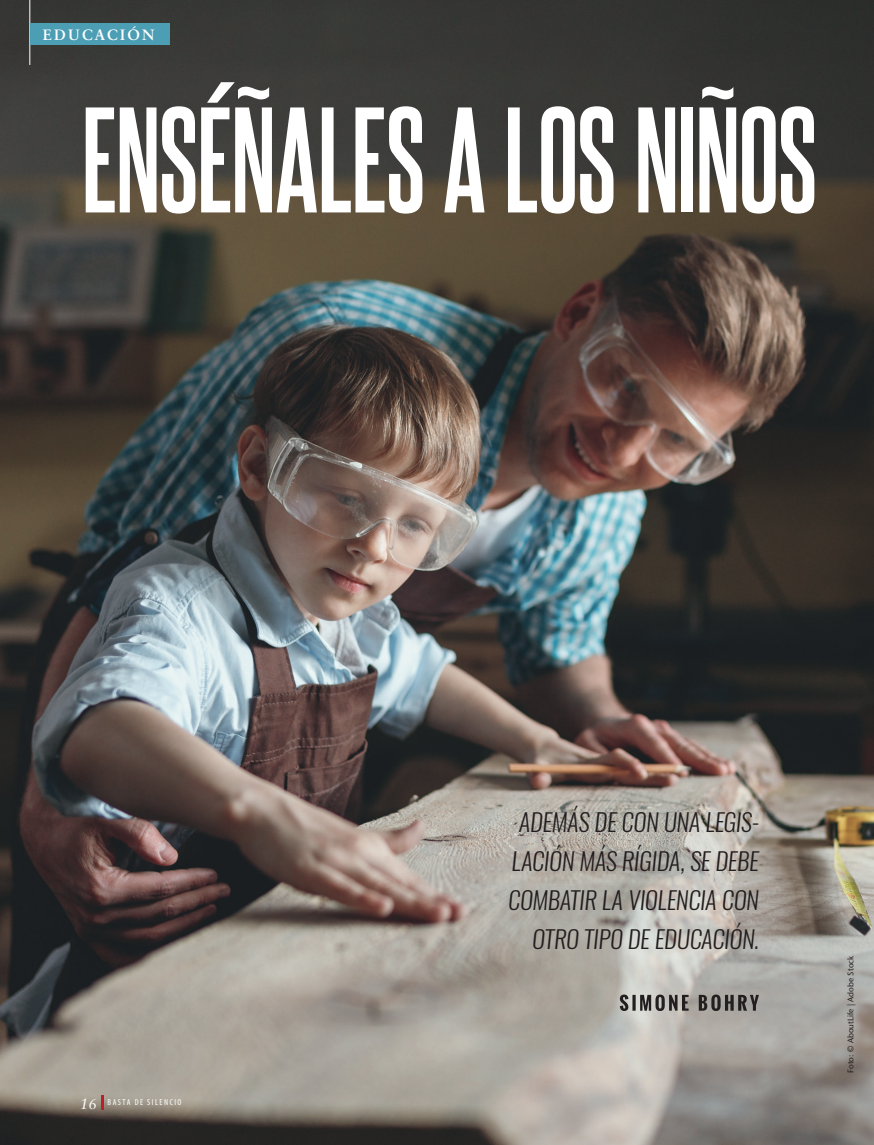
<style>
.page{position:relative;width:874px;height:1145px;background:#fff}
.page>*{position:absolute;margin:0;border:0;box-sizing:border-box;transform-origin:0 0}
.t1{font:700 127.5px "Steelfish Rg";letter-spacing:-.01em;color:#fff}
.t2{font:italic 300 24.3px/39px "Oswald";letter-spacing:-.01em;color:#231f20;text-align:right}
.t3{font:700 15px "Sabon LT Std";letter-spacing:.15em;color:#fff}
.t4{font:condensed 8.7px "Myriad Pro";letter-spacing:.17em;color:#fff}
.t5{font:500 8.25px "Stone Sans Std";color:#231f20}
.s1{font-family:"Sabon LT Std";font-style:italic;font-stretch:normal;font-size:15px}
</style>
<div class="page">
<img style="left:0;top:0;width:873px;height:1144px">
<hr style="left:30px;top:0;width:1px;height:65px;background:#fff">
<div style="left:30px;top:23px;width:139px;height:22px;background:#4c9eb4"></div>
<svg style="left:619px;top:994px;width:139px;height:16px;background:#757370"></svg>
<svg style="left:102px;top:1094px;width:2px;height:15px"></svg>
<p class="t3" style="left:43px;top:25px;width:113px">EDUCACIÓN</p>
<h1 class="t1" style="left:81px;top:82px;width:737px">ENSÉÑALES A LOS NIÑOS</h1>
<p class="t4" style="left:80px;top:1096px;width:103px"><span class="s1">16</span> BASTA DE SILENCIO</p>
<p class="t2" style="left:508px;top:802px;width:252px">ADEMÁS DE CON UNA LEGIS-<br>LACIÓN MÁS RÍGIDA, SE DEBE<br>COMBATIR LA VIOLENCIA CON<br>OTRO TIPO DE EDUCACIÓN.</p>
<p class="t5" style="left:845px;top:1072px;width:119px;rotate:-90deg">Foto: © AboutLife | Adobe Stock</p>
</div>
